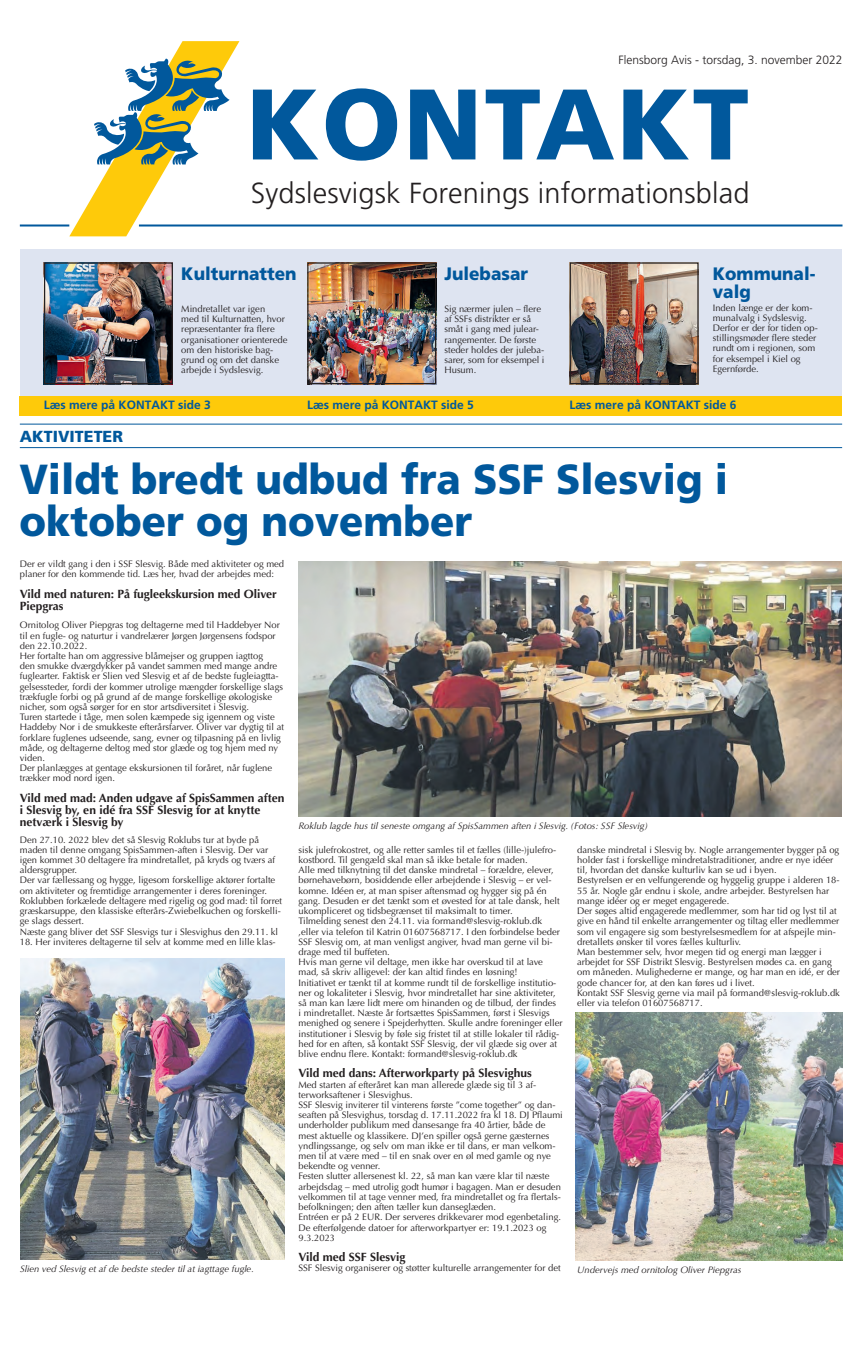
<style>
.page{position:relative;width:862px;height:1353px;background:#fff}
.page>*{position:absolute;margin:0;border:0;box-sizing:border-box;transform-origin:0 0}
.t1{font:900 100px "Frutiger";letter-spacing:.02em;color:#01589c}
.t2{font:900 42px/42.8px "Frutiger";color:#01589c;scale:.95 1}
.t3{font:300 29px "Frutiger";letter-spacing:.005em;color:#231f20}
.t4{font:900 18px/18.4px "Frutiger";color:#01589c;scale:.95 1}
.t5{font:900 16px "Frutiger";color:#01589c}
.t6{font:700 12px/12.2px "Optima";color:#231f20}
.t7{font:700 12px "Frutiger";color:#01589c}
.t8{font:300 12px "Frutiger";color:#231f20}
.t9{font:9.4px/10.2px "Optima";color:#231f20}
.t10{font:italic 9.4px "Optima";color:#231f20}
</style>
<div class="page">
<hr style="left:139px;top:224px;width:703px;height:2px;background:#01589c">
<hr style="left:20px;top:224px;width:49px;height:2px;background:#01589c">
<svg style="left:69px;top:41px;width:170px;height:195px"></svg>
<div style="left:20px;top:249px;width:822px;height:146px;background:#dee4f1"></div>
<div style="left:20px;top:395px;width:822px;height:20px;background:#feca0a"></div>
<img style="left:46px;top:264px;width:125px;height:118px">
<div style="left:44px;top:262px;width:129px;height:122px;border:1px solid #231f20"></div>
<img style="left:309px;top:264px;width:125px;height:118px">
<div style="left:307px;top:262px;width:129px;height:122px;border:1px solid #231f20"></div>
<img style="left:571px;top:264px;width:125px;height:118px">
<div style="left:569px;top:262px;width:129px;height:122px;border:1px solid #231f20"></div>
<hr style="left:20px;top:423px;width:822px;height:1px;background:#01589c">
<hr style="left:20px;top:447px;width:822px;height:1px;background:#01589c">
<img style="left:20px;top:958px;width:264px;height:301px">
<img style="left:298px;top:561px;width:544px;height:255px">
<img style="left:575px;top:1012px;width:267px;height:248px">
<p class="t8" style="left:618px;top:53px;width:225px">Flensborg Avis - torsdag, 3. november 2022</p>
<h1 class="t1" style="left:246px;top:64px;width:504px">KONTAKT</h1>
<h3 class="t3" style="left:251px;top:176px;width:500px">Sydslesvigsk Forenings informationsblad</h3>
<h3 class="t4" style="left:181px;top:264px;width:123px">Kulturnatten</h3>
<h3 class="t4" style="left:444px;top:264px;width:90px">Julebasar</h3>
<h3 class="t4" style="left:713px;top:264px;width:110px">Kommunal&shy;valg</h3>
<p class="t9" style="left:181px;top:304px;width:108px">Mindretallet var igen<br>med til Kulturnatten, hvor repræsentanter fra flere organisationer orienterede om den historiske bag&shy;grund og om det danske arbejde i Sydslesvig.</p>
<p class="t9" style="left:444px;top:304px;width:102px">Sig nærmer julen – flere af SSFs distrikter er så småt i gang med julear&shy;rangementer. De første steder holdes der juleba&shy;sarer, som for eksempel i<br>Husum.</p>
<p class="t9" style="left:713px;top:302px;width:106px">Inden længe er der kom&shy;munalvalg i Sydslesvig.<br>Derfor er der for tiden op&shy;stillingsmøder flere steder rundt om i regionen, som for eksempel i Kiel og<br>Egernførde.</p>
<p class="t7" style="left:44px;top:398px;width:168px">Læs mere på KONTAKT side 3</p>
<p class="t7" style="left:307px;top:398px;width:168px">Læs mere på KONTAKT side 5</p>
<p class="t7" style="left:569px;top:398px;width:168px">Læs mere på KONTAKT side 6</p>
<h3 class="t5" style="left:20px;top:426px;width:105px">AKTIVITETER</h3>
<h2 class="t2" style="left:20px;top:457px;width:747px">Vildt bredt udbud fra SSF Slesvig i oktober og november</h2>
<p class="t9" style="left:20px;top:559px;width:266px">Der er vildt gang i den i SSF Slesvig. Både med aktiviteter og med planer for den kommende tid. Læs her, hvad der arbejdes med:</p>
<p class="t6" style="left:20px;top:587px;width:258px">Vild med naturen: På fugleekskursion med Oliver<br>Piepgras</p>
<p class="t9" style="left:20px;top:620px;width:266px">Ornitolog Oliver Piepgras tog deltagerne med til Haddebyer Nor til en fugle- og naturtur i vandrelærer Jørgen Jørgensens fodspor den 22.10.2022.<br>Her fortalte han om aggressive blåmejser og gruppen iagttog<br>den smukke dværgdykker på vandet sammen med mange andre fuglearter. Faktisk er Slien ved Slesvig et af de bedste fugleiagtta&shy;gelsessteder, fordi der kommer utrolige mængder forskellige slags trækfugle forbi og på grund af de mange forskellige økologiske nicher, som også sørger for en stor artsdiversitet i Slesvig.<br>Turen startede i tåge, men solen kæmpede sig igennem og viste Haddeby Nor i de smukkeste efterårsfarver. Oliver var dygtig til at forklare fuglenes udseende, sang, evner og tilpasning på en livlig måde, og deltagerne deltog med stor glæde og tog hjem med ny viden.<br>Der planlægges at gentage ekskursionen til foråret, når fuglene trækker mod nord igen.</p>
<p class="t6" style="left:20px;top:791px;width:266px">Vild med mad: Anden udgave af SpisSammen aften i Slesvig by, en idé fra SSF Slesvig for at knytte netværk i Slesvig by</p>
<p class="t9" style="left:20px;top:834px;width:264px">Den 27.10. 2022 blev det så Slesvig Roklubs tur at byde på maden til denne omgang SpisSammen-aften i Slesvig. Der var igen kommet 30 deltagere fra mindretallet, på kryds og tværs af aldersgrupper.<br>Der var fællessang og hygge, ligesom forskellige aktører fortalte om aktiviteter og fremtidige arrangementer i deres foreninger.<br>Roklubben forkælede deltagere med rigelig og god mad: til forret græskarsuppe, den klassiske efterårs-Zwiebelkuchen og forskelli&shy;ge slags dessert.<br>Næste gang bliver det SSF Slesvigs tur i Slesvighus den 29.11. kl</p>
<p class="t9" style="left:20px;top:936px;width:257px">18. Her inviteres deltagerne til selv at komme med en lille klas-</p>
<p class="t10" style="left:20px;top:1262px;width:235px">Slien ved Slesvig et af de bedste steder til at iagttage fugle.</p>
<p class="t10" style="left:299px;top:819px;width:351px">Roklub lagde hus til seneste omgang af SpisSammen aften i Slesvig. (Fotos: SSF Slesvig)</p>
<p class="t9" style="left:298px;top:844px;width:265px">sisk julefrokostret, og alle retter samles til et fælles (lille-)julefro&shy;kostbord. Til gengæld skal man så ikke betale for maden.<br>Alle med tilknytning til det danske mindretal – forældre, elever, børnehavebørn, bosiddende eller arbejdende i Slesvig – er vel&shy;komne. Idéen er, at man spiser aftensmad og hygger sig på én gang. Desuden er det tænkt som et øvested for at tale dansk, helt ukompliceret og tidsbegrænset til maksimalt to timer.<br>Tilmelding senest den 24.11. via formand@slesvig-roklub.dk ,eller via telefon til Katrin 01607568717. I den forbindelse beder SSF Slesvig om, at man venligst angiver, hvad man gerne vil bi&shy;drage med til buffeten.<br>Hvis man gerne vil deltage, men ikke har overskud til at lave mad, så skriv alligevel: der kan altid findes en løsning!<br>Initiativet er tænkt til at komme rundt til de forskellige institutio&shy;ner og lokaliteter i Slesvig, hvor mindretallet har sine aktiviteter, så man kan lære lidt mere om hinanden og de tilbud, der findes<br>i mindretallet. Næste år fortsættes SpisSammen, først i Slesvigs menighed og senere i Spejderhytten. Skulle andre foreninger eller institutioner i Slesvig by føle sig fristet til at stille lokaler til rådig&shy;hed for en aften, så kontakt SSF Slesvig, der vil glæde sig over at blive endnu flere. Kontakt: formand@slesvig-roklub.dk</p>
<p class="t6" style="left:298px;top:1067px;width:235px">Vild med dans: Afterworkparty på Slesvighus</p>
<p class="t9" style="left:298px;top:1079px;width:266px">Med starten af efteråret kan man allerede glæde sig til 3 af&shy;terworksaftener i Slesvighus.<br>SSF Slesvig inviterer til vinterens første ”come together” og dan&shy;seaften på Slesvighus, torsdag d. 17.11.2022 fra kl 18. DJ Pflaumi underholder publikum med dansesange fra 40 årtier, både de mest aktuelle og klassikere. DJ’en spiller også gerne gæsternes yndlingssange, og selv om man ikke er til dans, er man velkom&shy;men til at være med – til en snak over en øl med gamle og nye bekendte og venner.<br>Festen slutter allersenest kl. 22, så man kan være klar til næste arbejdsdag – med utrolig godt humør i bagagen. Man er desuden velkommen til at tage venner med, fra mindretallet og fra flertals&shy;befolkningen; den aften tæller kun danseglæden.<br>Entréen er på 2 EUR. Der serveres drikkevarer mod egenbetaling.<br>De efterfølgende datoer for afterworkpartyer er: 19.1.2023 og 9.3.2023</p>
<p class="t6" style="left:298px;top:1250px;width:108px">Vild med SSF Slesvig</p>
<p class="t9" style="left:298px;top:1262px;width:264px">SSF Slesvig organiserer og støtter kulturelle arrangementer for det</p>
<p class="t9" style="left:577px;top:844px;width:264px">danske mindretal i Slesvig by. Nogle arrangementer bygger på og holder fast i forskellige mindretalstraditioner, andre er nye idéer til, hvordan det danske kulturliv kan se ud i byen.<br>Bestyrelsen er en velfungerende og hyggelig gruppe i alderen 18- 55 år. Nogle går endnu i skole, andre arbejder. Bestyrelsen har mange idéer og er meget engagerede.<br>Der søges altid engagerede medlemmer, som har tid og lyst til at give en hånd til enkelte arrangementer og tiltag eller medlemmer som vil engagere sig som bestyrelsesmedlem for at afspejle min&shy;dretallets ønsker til vores fælles kulturliv.<br>Man bestemmer selv, hvor megen tid og energi man lægger i arbejdet for SSF Distrikt Slesvig. Bestyrelsen mødes ca. en gang om måneden. Mulighederne er mange, og har man en idé, er der gode chancer for, at den kan føres ud i livet.<br>Kontakt SSF Slesvig gerne via mail på formand@slesvig-roklub.dk eller via telefon 01607568717.</p>
<p class="t10" style="left:577px;top:1264px;width:166px">Undervejs med ornitolog Oliver Piepgras</p>
</div>
